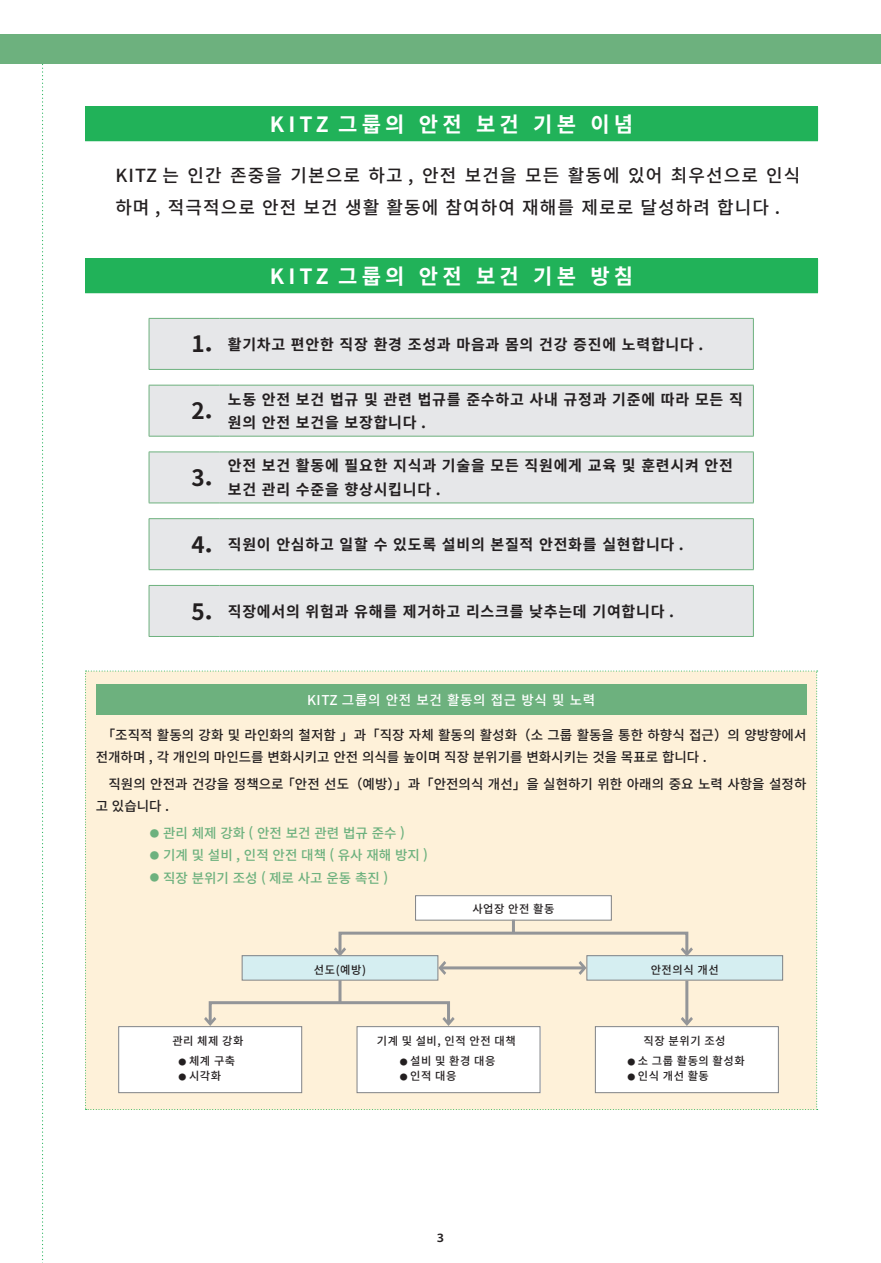
<style>
.page{position:relative;width:881px;height:1263px;background:#fff}
.page>*{position:absolute;margin:0;border:0;box-sizing:border-box;transform-origin:0 0}
.t1{font:700 22.5px "Source Han Sans KR";color:#231f20}
.t2{font:700 21px "Source Han Sans KR";letter-spacing:.2em;color:#fff}
.t3{font:500 18px/31.5px "Source Han Sans KR";letter-spacing:.06em;color:#231f20}
.t4{font:700 15px/23.5px "Source Han Sans KR";letter-spacing:.05em;color:#231f20}
.t5{font:500 13.5px/22.5px "Source Han Sans KR";color:#231f20}
.t6{font:500 13.5px "Source Han Sans KR";color:#6db17e}
.t7{font:500 13.5px "Source Han Sans KR";letter-spacing:.05em;color:#fff}
.t8{font:600 semi-expanded 12.75px "Myriad Pro";color:#231f20}
.t9{font:500 11.25px "Source Han Sans KR";letter-spacing:.05em;color:#231f20}
.s1{font-size:22.5px}
.s2{font-size:9.45px}
.s3{font-size:7.8px}
</style>
<div class="page">
<svg style="left:42px;top:64px;width:2px;height:1199px"></svg>
<div style="left:0;top:34px;width:880px;height:30px;background:#6db17e"></div>
<div style="left:85px;top:107px;width:732px;height:34px;background:#21b259"></div>
<hr style="left:85px;top:106px;width:732px;height:1px;background:#21b259">
<div style="left:85px;top:259px;width:732px;height:34px;background:#21b259"></div>
<hr style="left:85px;top:258px;width:732px;height:1px;background:#21b259">
<svg style="left:149px;top:319px;width:604px;height:317px;fill:#e6e7e9"></svg>
<hr style="left:149px;top:318px;width:70px;height:1px;background:#6db17e">
<hr style="left:149px;top:319px;width:1px;height:50px;background:#6db17e">
<hr style="left:219px;top:318px;width:534px;height:1px;background:#6db17e">
<hr style="left:752px;top:319px;width:1px;height:50px;background:#6db17e">
<hr style="left:149px;top:369px;width:70px;height:1px;background:#6db17e">
<hr style="left:219px;top:369px;width:534px;height:1px;background:#6db17e">
<hr style="left:149px;top:385px;width:70px;height:1px;background:#6db17e">
<hr style="left:149px;top:385px;width:1px;height:51px;background:#6db17e">
<hr style="left:219px;top:385px;width:534px;height:1px;background:#6db17e">
<hr style="left:752px;top:385px;width:1px;height:51px;background:#6db17e">
<hr style="left:149px;top:436px;width:70px;height:1px;background:#6db17e">
<hr style="left:219px;top:436px;width:534px;height:1px;background:#6db17e">
<hr style="left:149px;top:452px;width:70px;height:1px;background:#6db17e">
<hr style="left:149px;top:452px;width:1px;height:51px;background:#6db17e">
<hr style="left:219px;top:452px;width:534px;height:1px;background:#6db17e">
<hr style="left:752px;top:452px;width:1px;height:51px;background:#6db17e">
<hr style="left:149px;top:503px;width:70px;height:1px;background:#6db17e">
<hr style="left:219px;top:503px;width:534px;height:1px;background:#6db17e">
<hr style="left:149px;top:518px;width:70px;height:1px;background:#6db17e">
<hr style="left:149px;top:519px;width:1px;height:50px;background:#6db17e">
<hr style="left:219px;top:518px;width:534px;height:1px;background:#6db17e">
<hr style="left:752px;top:519px;width:1px;height:50px;background:#6db17e">
<hr style="left:149px;top:569px;width:70px;height:1px;background:#6db17e">
<hr style="left:219px;top:569px;width:534px;height:1px;background:#6db17e">
<hr style="left:149px;top:585px;width:70px;height:1px;background:#6db17e">
<hr style="left:149px;top:586px;width:1px;height:50px;background:#6db17e">
<hr style="left:219px;top:585px;width:534px;height:1px;background:#6db17e">
<hr style="left:752px;top:586px;width:1px;height:50px;background:#6db17e">
<hr style="left:149px;top:636px;width:70px;height:1px;background:#6db17e">
<hr style="left:219px;top:636px;width:534px;height:1px;background:#6db17e">
<svg style="left:85px;top:671px;width:732px;height:439px;background:#f0ecd6"></svg>
<h2 class="t2" style="left:270px;top:112px;width:365px">KITZ 그룹의 안전 보건 기본 이념</h2>
<p class="t3" style="left:115px;top:160px;width:686px">KITZ 는 인간 존중을 기본으로 하고 , 안전 보건을 모든 활동에 있어 최우선으로 인식 하며 , 적극적으로 안전 보건 생활 활동에 참여하여 재해를 제로로 달성하려 합니다 .</p>
<h2 class="t2" style="left:270px;top:264px;width:365px">KITZ 그룹의 안전 보건 기본 방침</h2>
<p class="t4" style="left:191px;top:333px;width:513px"><span class="s1">1．</span>활기차고 편안한 직장 환경 조성과 마음과 몸의 건강 증진에 노력합니다 .</p>
<h1 class="t1" style="left:191px;top:398px;width:35px">2．</h1>
<p class="t4" style="left:228px;top:388px;width:516px">노동 안전 보건 법규 및 관련 법규를 준수하고 사내 규정과 기준에 따라 모든 직 원의 안전 보건을 보장합니다 .</p>
<h1 class="t1" style="left:191px;top:465px;width:35px">3．</h1>
<p class="t4" style="left:228px;top:454px;width:506px">안전 보건 활동에 필요한 지식과 기술을 모든 직원에게 교육 및 훈련시켜 안전 보건 관리 수준을 향상시킵니다 .</p>
<p class="t4" style="left:191px;top:533px;width:493px"><span class="s1">4．</span>직원이 안심하고 일할 수 있도록 설비의 본질적 안전화를 실현합니다 .</p>
<p class="t4" style="left:191px;top:600px;width:483px"><span class="s1">5．</span>직장에서의 위험과 유해를 제거하고 리스크를 낮추는데 기여합니다 .</p>
<p class="t7" style="left:307px;top:692px;width:289px">KITZ 그룹의 안전 보건 활동의 접근 방식 및 노력</p>
<p class="t5" style="left:96px;top:724px;width:712px;text-indent:6px">「조직적 활동의 강화 및 라인화의 철저함 」과「직장 자체 활동의 활성화（소 그룹 활동을 통한 하향식 접근）의 양방향에서 전개하며 , 각 개인의 마인드를 변화시키고 안전 의식를 높이며 직장 분위기를 변화시키는 것을 목표로 합니다 .</p>
<p class="t5" style="left:96px;top:773px;width:712px;text-indent:13px">직원의 안전과 건강을 정책으로 「안전 선도（예방）」과「안전의식 개선」을 실현하기 위한 아래의 중요 노력 사항을 설정하 고 있습니다 .</p>
<p class="t6" style="left:150px;top:826px;width:256px"><span class="s2">●</span> 관리 체제 강화 ( 안전 보건 관련 법규 준수 )</p>
<p class="t6" style="left:150px;top:848px;width:279px"><span class="s2">●</span> 기계 및 설비 , 인적 안전 대책 ( 유사 재해 방지 )</p>
<p class="t6" style="left:150px;top:870px;width:240px"><span class="s2">●</span> 직장 분위기 조성 ( 제로 사고 운동 촉진 )</p>
<p class="t9" style="left:472px;top:903px;width:84px">사업장 안전 활동</p>
<p class="t9" style="left:314px;top:963px;width:54px">선도(예방)</p>
<p class="t9" style="left:650px;top:963px;width:70px">안전의식 개선</p>
<p class="t9" style="left:172px;top:1034px;width:73px">관리 체제 강화</p>
<p class="t9" style="left:643px;top:1034px;width:84px">직장 분위기 조성</p>
<p class="t9" style="left:178px;top:1055px;width:58px"><span class="s3">●</span> 체계 구축</p>
<p class="t9" style="left:178px;top:1070px;width:44px"><span class="s3">●</span> 시각화</p>
<p class="t9" style="left:376px;top:1034px;width:140px">기계 및 설비, 인적 안전 대책</p>
<p class="t9" style="left:627px;top:1055px;width:119px"><span class="s3">●</span> 소 그룹 활동의 활성화</p>
<p class="t9" style="left:627px;top:1070px;width:83px"><span class="s3">●</span> 인식 개선 활동</p>
<p class="t9" style="left:399px;top:1055px;width:97px"><span class="s3">●</span> 설비 및 환경 대응</p>
<p class="t9" style="left:399px;top:1070px;width:58px"><span class="s3">●</span> 인적 대응</p>
<p class="t8" style="left:436px;top:1230px;width:9px">3</p>
</div>
